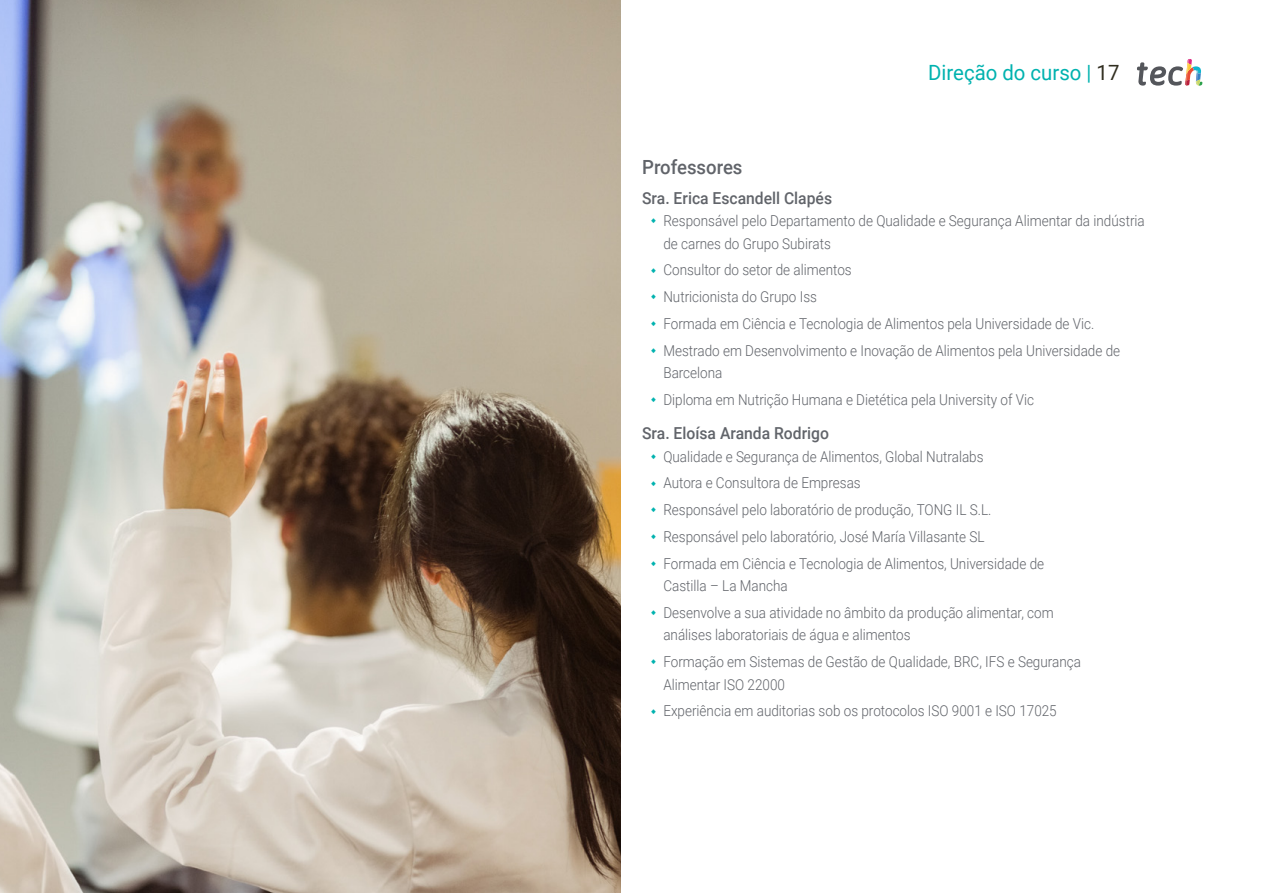
<style>
.page{position:relative;width:1263px;height:893px;background:#fff}
.page>*{position:absolute;margin:0;border:0;box-sizing:border-box;transform-origin:0 0}
.t1{font:21px "Roboto";color:#00b2af}
.t2{font:500 19.5px "Roboto";color:#61646a;scale:.95 1}
.t3{font:500 16.5px "Roboto";color:#61646a;scale:.95 1}
.t4{font:300 15px/26.7px "Roboto";color:#61646a;scale:.9 1}
.s1{color:#312e20}
</style>
<div class="page">
<img style="left:0;top:0;width:621px;height:893px">
<svg style="left:1137px;top:59px;width:65px;height:27px"></svg>
<h1 class="t1" style="left:928px;top:57px;width:193px">Direção do curso | <span class="s1">17</span></h1>
<h2 class="t2" style="left:642px;top:154px;width:107px">Professores</h2>
<p class="t3" style="left:642px;top:186px;width:201px">Sra. Erica Escandell Clapés</p>
<p class="t4" style="left:663px;top:209px;width:536px;line-height:22.5px">Responsável pelo Departamento de Qualidade e Segurança Alimentar da indústria de carnes do Grupo Subirats</p>
<p class="t4" style="left:663px;top:256px;width:509px">Consultor do setor de alimentos<br>Nutricionista do Grupo Iss<br>Formada em Ciência e Tecnologia de Alimentos pela Universidade de Vic.<br>Mestrado em Desenvolvimento e Inovação de Alimentos pela Universidade de</p>
<p class="t4" style="left:663px;top:359px;width:413px">Barcelona<br>Diploma em Nutrição Humana e Dietética pela University of Vic</p>
<p class="t3" style="left:642px;top:422px;width:198px">Sra. Eloísa Aranda Rodrigo</p>
<p class="t4" style="left:663px;top:442px;width:425px">Qualidade e Segurança de Alimentos, Global Nutralabs<br>Autora e Consultora de Empresas<br>Responsável pelo laboratório de produção, TONG IL S.L.<br>Responsável pelo laboratório, José María Villasante SL<br>Formada em Ciência e Tecnologia de Alimentos, Universidade de</p>
<p class="t4" style="left:663px;top:572px;width:435px">Castilla – La Mancha<br>Desenvolve a sua atividade no âmbito da produção alimentar, com</p>
<p class="t4" style="left:663px;top:621px;width:465px">análises laboratoriais de água e alimentos<br>Formação em Sistemas de Gestão de Qualidade, BRC, IFS e Segurança</p>
<p class="t4" style="left:663px;top:670px;width:439px">Alimentar ISO 22000<br>Experiência em auditorias sob os protocolos ISO 9001 e ISO 17025</p>
</div>
